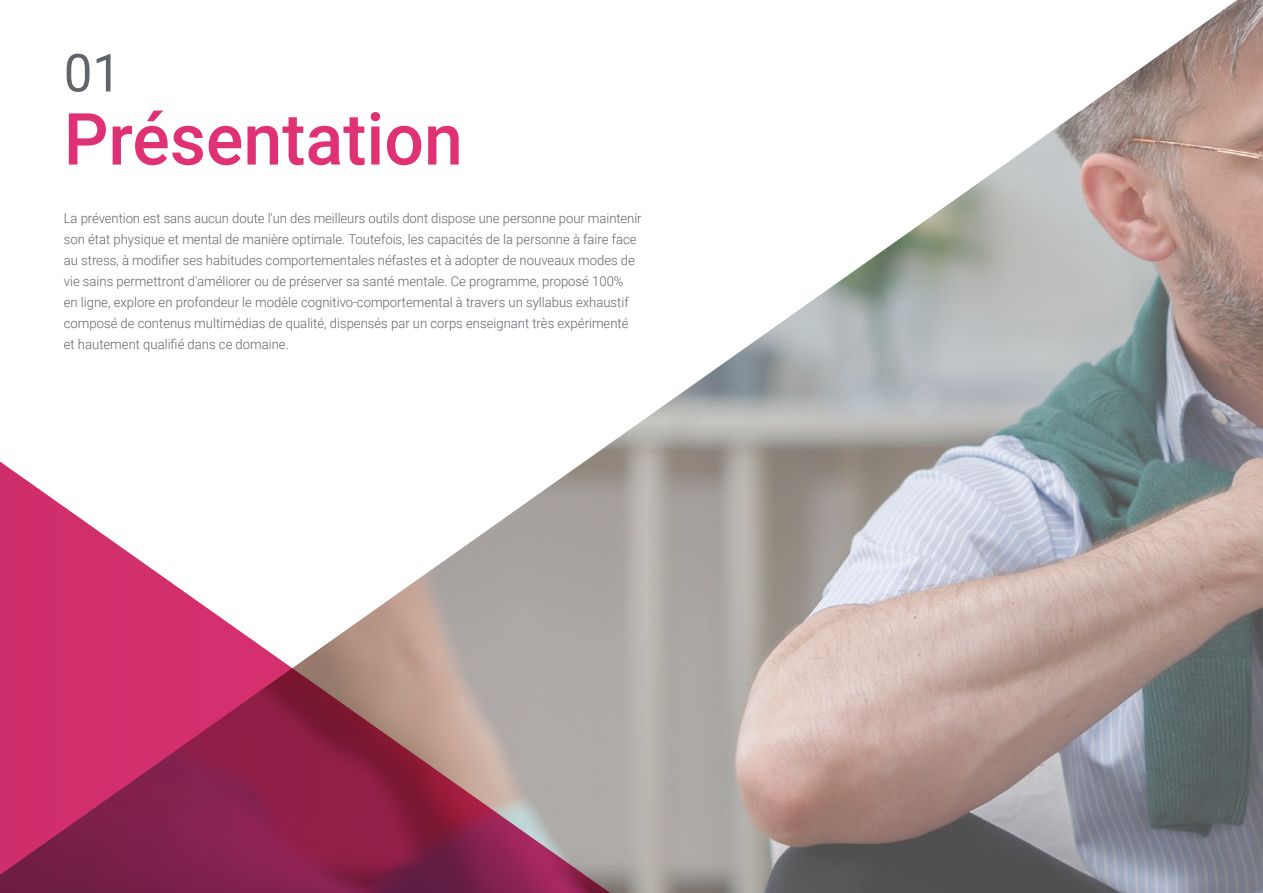
<style>
.page{position:relative;width:1263px;height:893px;background:#fff}
.page>*{position:absolute;margin:0;border:0;box-sizing:border-box;transform-origin:0 0}
.t1{font:500 72px "Roboto";color:#df3174}
.t2{font:52.5px "Roboto";color:#61646a}
.t3{font:300 13.5px/21px "Roboto";color:#61646a}
</style>
<div class="page">
<img style="left:607px;top:0;width:656px;height:893px">
<svg style="left:0;top:446px;width:640px;height:447px"></svg>
<h2 class="t2" style="left:64px;top:36px;width:59px">01</h2>
<h1 class="t1" style="left:64px;top:89px;width:401px">Présentation</h1>
<p class="t3" style="left:64px;top:207px;width:579px">La prévention est sans aucun doute l'un des meilleurs outils dont dispose une personne pour maintenir son état physique et mental de manière optimale. Toutefois, les capacités de la personne à faire face au stress, à modifier ses habitudes comportementales néfastes et à adopter de nouveaux modes de vie sains permettront d'améliorer ou de préserver sa santé mentale. Ce programme, proposé 100%<br>en ligne, explore en profondeur le modèle cognitivo-comportemental à travers un syllabus exhaustif composé de contenus multimédias de qualité, dispensés par un corps enseignant très expérimenté et hautement qualifié dans ce domaine.</p>
</div>
